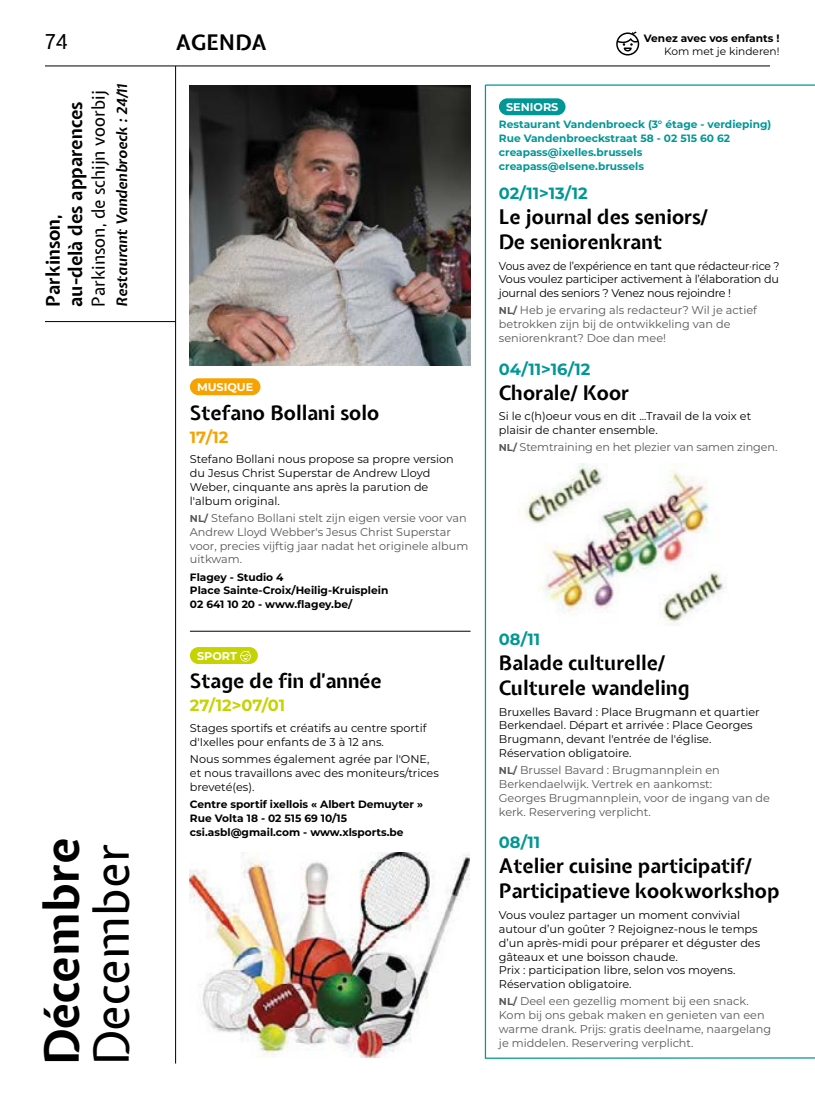
<style>
.page{position:relative;width:815px;height:1099px;background:#fff}
.page>*{position:absolute;margin:0;border:0;box-sizing:border-box;transform-origin:0 0}
.TITRE_FR{font:700 47.5px "Expletus Sans";color:#000}
.TITRE_NL{font:47.5px "Expletus Sans";color:#000}
.t1{font:700 21.25px "Expletus Sans";color:#000}
.t2{font:21.25px "Expletus Sans";color:#000}
.AGENDA-date{font:700 20px/25px "Expletus Sans";color:#000}
.AGENDA-Titre{font:700 20px "Expletus Sans";color:#000}
.t3{font:700 18.75px/22.5px "Expletus Sans";color:#000}
.Citation_Nl{font:17.5px "Expletus Sans";color:#000}
.AGENDA-date-2{font:700 16.25px "Montserrat";color:#009796}
.AGENDA-date-3{font:700 16.25px "Montserrat";letter-spacing:-.005em;color:#c5d300}
.AGENDA-date-4{font:700 16.25px "Montserrat";color:#f6a200}
.Citation_Nl-2{font:italic 700 14.38px "Expletus Sans";color:#000}
.AGENDA_TXT{font:11.25px/13.8px "Montserrat";color:#000}
.AGENDA_TXT_NL{font:11.25px/13.8px "Montserrat";color:#575756}
.AGENDA_TXT-2{font:11.25px/13.8px "Montserrat";color:#000;text-align:justify;scale:.95 1}
.AGENDA-Musique_sans{font:700 11.25px "Montserrat";color:#fff}
.AGENDA-Info_communal{font:700 11.25px "Montserrat";color:#fff}
.AGENDA-SPORT{font:700 11.25px "Montserrat";color:#fff}
.AGENDA-Infos{font:700 10.62px/13.8px "Montserrat";color:#000}
.AGENDA-Infos-2{font:700 10.62px/13.8px "Montserrat";color:#009796}
.t4{font:10.62px "Montserrat";color:#000}
.s1{font-weight:700;font-size:10px}
</style>
<div class="page">
<hr style="left:175px;top:66px;width:1px;height:997px;background:#000">
<hr style="left:45px;top:66px;width:725px;height:1px;background:#000">
<hr style="left:45px;top:321px;width:130px;height:1px;background:#000">
<svg style="left:616px;top:31px;width:23px;height:24px"></svg>
<div style="left:190px;top:378px;width:70px;height:17px;background:#f6a200;border-radius:8px"></div>
<div style="left:190px;top:647px;width:68px;height:17px;background:#c5d300;border-radius:8px"></div>
<hr style="left:190px;top:631px;width:281px;height:1px;background:#000">
<svg style="left:240px;top:650px;width:11px;height:11px"></svg>
<img style="left:190px;top:852px;width:280px;height:205px">
<img style="left:190px;top:85px;width:280px;height:280px">
<svg style="left:484px;top:84px;width:331px;height:975px"></svg>
<p class="t2" style="left:45px;top:30px;width:25px">74</p>
<p class="t1" style="left:176px;top:31px;width:92px">AGENDA</p>
<p class="t3" style="left:43px;top:307px;width:207px;rotate:-90deg">Parkinson,<br>au-delà des apparences</p>
<p class="Citation_Nl" style="left:89px;top:307px;width:218px;rotate:-90deg">Parkinson, de schijn voorbij</p>
<p class="Citation_Nl-2" style="left:114px;top:307px;width:224px;rotate:-90deg">Restaurant Vandenbroeck : 24/11</p>
<p class="TITRE_FR" style="left:36px;top:1064px;width:229px;rotate:-90deg">Décembre</p>
<p class="TITRE_NL" style="left:86px;top:1064px;width:222px;rotate:-90deg">December</p>
<p class="AGENDA-Musique_sans" style="left:197px;top:379px;width:58px">MUSIQUE</p>
<p class="AGENDA-Titre" style="left:190px;top:401px;width:191px">Stefano Bollani solo</p>
<p class="AGENDA-date-4" style="left:190px;top:425px;width:40px">17/12</p>
<p class="AGENDA_TXT" style="left:190px;top:452px;width:265px">Stefano Bollani nous propose sa propre version du Jesus Christ Superstar de Andrew Lloyd Weber, cinquante ans après la parution de l'album original.</p>
<p class="AGENDA_TXT_NL" style="left:190px;top:510px;width:280px"><span class="s1">NL/</span> Stefano Bollani stelt zijn eigen versie voor van Andrew Lloyd Webber's Jesus Christ Superstar voor, precies vijftig jaar nadat het originele album uitkwam.</p>
<p class="AGENDA-Infos" style="left:190px;top:569px;width:200px">Flagey - Studio 4<br>Place Sainte-Croix/Heilig-Kruisplein<br>02 641 10 20 - www.flagey.be/</p>
<p class="AGENDA-SPORT" style="left:197px;top:647px;width:42px">SPORT</p>
<p class="AGENDA-Titre" style="left:190px;top:670px;width:193px">Stage de fin d'année</p>
<p class="AGENDA-date-3" style="left:190px;top:694px;width:97px">27/12&gt;07/01</p>
<p class="AGENDA_TXT" style="left:190px;top:721px;width:238px">Stages sportifs et créatifs au centre sportif d'Ixelles pour enfants de 3 à 12 ans.</p>
<p class="AGENDA_TXT" style="left:190px;top:752px;width:251px">Nous sommes également agrée par l'ONE, et nous travaillons avec des moniteurs/trices breveté(es).</p>
<p class="AGENDA-Infos" style="left:190px;top:796px;width:235px">Centre sportif ixellois « Albert Demuyter »<br>Rue Volta 18 - 02 515 69 10/15 csi.asbl@gmail.com - www.xlsports.be</p>
<p class="AGENDA-Infos" style="left:644px;top:31px;width:137px">Venez avec vos enfants !</p>
<p class="t4" style="left:664px;top:43px;width:117px">Kom met je kinderen!</p>
<p class="AGENDA-Info_communal" style="left:506px;top:99px;width:54px">SENIORS</p>
<p class="AGENDA-Infos-2" style="left:499px;top:117px;width:274px">Restaurant Vandenbroeck (3° étage - verdieping)<br>Rue Vandenbroeckstraat 58 - 02 515 60 62 creapass@ixelles.brussels creapass@elsene.brussels</p>
<p class="AGENDA-date-2" style="left:499px;top:181px;width:90px">02/11&gt;13/12</p>
<p class="AGENDA-date" style="left:499px;top:205px;width:210px">Le journal des seniors/<br>De seniorenkrant</p>
<p class="AGENDA_TXT-2" style="left:499px;top:258px;width:297px">Vous avez de l’expérience en tant que rédacteur·rice ?<br>Vous voulez participer activement à l’élaboration du journal des seniors ? Venez nous rejoindre !</p>
<p class="AGENDA_TXT_NL" style="left:499px;top:303px;width:260px"><span class="s1">NL/</span> Heb je ervaring als redacteur? Wil je actief betrokken zijn bij de ontwikkeling van de seniorenkrant? Doe dan mee!</p>
<p class="AGENDA-date-2" style="left:499px;top:357px;width:93px">04/11&gt;16/12</p>
<p class="AGENDA-date" style="left:499px;top:381px;width:132px">Chorale/ Koor</p>
<p class="AGENDA_TXT" style="left:499px;top:409px;width:254px">Si le c(h)oeur vous en dit ...Travail de la voix et plaisir de chanter ensemble.</p>
<p class="AGENDA_TXT_NL" style="left:499px;top:440px;width:280px"><span class="s1">NL/</span> Stemtraining en het plezier van samen zingen.</p>
<p class="AGENDA-date-2" style="left:499px;top:627px;width:43px">08/11</p>
<p class="AGENDA-date" style="left:499px;top:651px;width:192px">Balade culturelle/<br>Culturele wandeling</p>
<p class="AGENDA_TXT" style="left:499px;top:704px;width:262px">Bruxelles Bavard : Place Brugmann et quartier Berkendael. Départ et arrivée : Place Georges Brugmann, devant l'entrée de l'église.<br>Réservation obligatoire.</p>
<p class="AGENDA_TXT_NL" style="left:499px;top:763px;width:273px"><span class="s1">NL/</span> Brussel Bavard : Brugmannplein en Berkendaelwijk. Vertrek en aankomst:<br>Georges Brugmannplein, voor de ingang van de kerk. Reservering verplicht.</p>
<p class="AGENDA-date-2" style="left:499px;top:830px;width:43px">08/11</p>
<p class="AGENDA-date" style="left:499px;top:854px;width:282px">Atelier cuisine participatif/<br>Participatieve kookworkshop</p>
<p class="AGENDA_TXT" style="left:499px;top:908px;width:263px">Vous voulez partager un moment convivial autour d’un goûter ? Rejoignez-nous le temps d’un après-midi pour préparer et déguster des gâteaux et une boisson chaude.<br>Prix : participation libre, selon vos moyens.<br>Réservation obligatoire.</p>
<p class="AGENDA_TXT_NL" style="left:499px;top:994px;width:274px"><span class="s1">NL/</span> Deel een gezellig moment bij een snack.<br>Kom bij ons gebak maken en genieten van een warme drank. Prijs: gratis deelname, naargelang je middelen. Reservering verplicht.</p>
</div>
